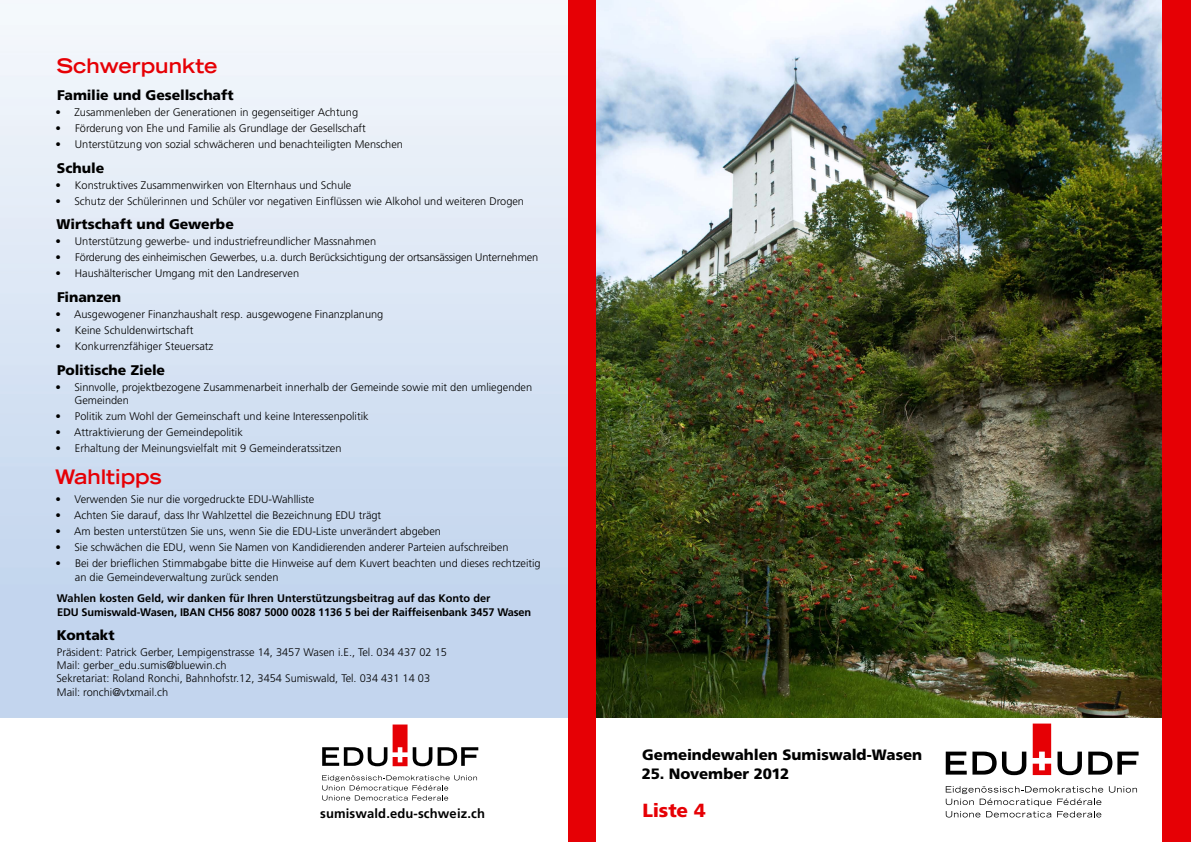
<style>
.page{position:relative;width:1191px;height:842px;background:#fff}
.page>*{position:absolute;margin:0;border:0;box-sizing:border-box;transform-origin:0 0}
.t1{font:700 expanded 20px "Trade Gothic LT";color:#e60005}
.t2{font:900 19px "Frutiger";letter-spacing:-.005em;color:#e60005}
.t3{font:900 15px "Frutiger";letter-spacing:-.005em;color:#000}
.t4{font:900 14px "Frutiger";letter-spacing:-.005em;color:#000}
.t5{font:700 13px "Frutiger";letter-spacing:.01em;color:#000}
.t6{font:300 11px/13.2px "Frutiger";color:#000}
.t7{font:700 11px/13.2px "Frutiger";letter-spacing:-.01em;color:#000}
</style>
<div class="page">
<img style="left:595px;top:0;width:567px;height:717px">
<div style="left:1162px;top:0;width:29px;height:842px;background:#e60005"></div>
<div style="left:567px;top:0;width:28px;height:842px;background:#e60005"></div>
<svg style="left:1032px;top:723px;width:19px;height:52px"></svg>
<svg style="left:945px;top:752px;width:21px;height:23px"></svg>
<svg style="left:972px;top:752px;width:24px;height:23px"></svg>
<svg style="left:1002px;top:752px;width:24px;height:23px"></svg>
<svg style="left:1057px;top:752px;width:25px;height:23px"></svg>
<svg style="left:1088px;top:752px;width:50px;height:23px"></svg>
<svg style="left:945px;top:786px;width:192px;height:31px"></svg>
<svg style="left:322px;top:724px;width:85px;height:42px"></svg>
<svg style="left:413px;top:747px;width:65px;height:19px"></svg>
<svg style="left:322px;top:775px;width:155px;height:25px"></svg>
<h1 class="t1" style="left:56px;top:52px;width:163px">Schwerpunkte</h1>
<p class="t4" style="left:57px;top:87px;width:178px">Familie und Gesellschaft</p>
<p class="t6" style="left:55px;top:106px;width:304px">• Zusammenleben der Generationen in gegenseitiger Achtung</p>
<p class="t6" style="left:55px;top:122px;width:312px">• Förderung von Ehe und Familie als Grundlage der Gesellschaft</p>
<p class="t6" style="left:55px;top:138px;width:349px">• Unterstützung von sozial schwächeren und benachteiligten Menschen</p>
<p class="t4" style="left:57px;top:159px;width:49px">Schule</p>
<p class="t6" style="left:55px;top:178px;width:297px">• Konstruktives Zusammenwirken von Elternhaus und Schule</p>
<p class="t6" style="left:55px;top:194px;width:470px">• Schutz der Schülerinnen und Schüler vor negativen Einflüssen wie Alkohol und weiteren Drogen</p>
<p class="t4" style="left:57px;top:216px;width:179px">Wirtschaft und Gewerbe</p>
<p class="t6" style="left:55px;top:235px;width:322px">• Unterstützung gewerbe- und industriefreundlicher Massnahmen</p>
<p class="t6" style="left:55px;top:251px;width:484px">• Förderung des einheimischen Gewerbes, u.a. durch Berücksichtigung der ortsansässigen Unternehmen</p>
<p class="t6" style="left:55px;top:267px;width:245px">• Haushälterischer Umgang mit den Landreserven</p>
<p class="t4" style="left:57px;top:289px;width:66px">Finanzen</p>
<p class="t6" style="left:55px;top:307px;width:329px">• Ausgewogener Finanzhaushalt resp. ausgewogene Finanzplanung</p>
<p class="t6" style="left:55px;top:324px;width:139px">• Keine Schuldenwirtschaft</p>
<p class="t6" style="left:55px;top:340px;width:159px">• Konkurrenzfähiger Steuersatz</p>
<p class="t4" style="left:57px;top:361px;width:110px">Politische Ziele</p>
<p class="t6" style="left:74px;top:380px;width:459px;text-indent:-19px">• Sinnvolle, projektbezogene Zusammenarbeit innerhalb der Gemeinde sowie mit den umliegenden<br>Gemeinden</p>
<p class="t6" style="left:55px;top:409px;width:315px">• Politik zum Wohl der Gemeinschaft und keine Interessenpolitik</p>
<p class="t6" style="left:55px;top:425px;width:189px">• Attraktivierung der Gemeindepolitik</p>
<p class="t6" style="left:55px;top:441px;width:287px">• Erhaltung der Meinungsvielfalt mit 9 Gemeinderatssitzen</p>
<h1 class="t1" style="left:55px;top:464px;width:108px">Wahltipps</h1>
<p class="t6" style="left:55px;top:493px;width:260px">• Verwenden Sie nur die vorgedruckte EDU-Wahlliste</p>
<p class="t6" style="left:55px;top:509px;width:327px">• Achten Sie darauf, dass Ihr Wahlzettel die Bezeichnung EDU trägt</p>
<p class="t6" style="left:55px;top:525px;width:387px">• Am besten unterstützen Sie uns, wenn Sie die EDU-Liste unverändert abgeben</p>
<p class="t6" style="left:55px;top:541px;width:454px">• Sie schwächen die EDU, wenn Sie Namen von Kandidierenden anderer Parteien aufschreiben</p>
<p class="t6" style="left:75px;top:557px;width:467px;text-indent:-19px">• Bei der brieflichen Stimmabgabe bitte die Hinweise auf dem Kuvert beachten und dieses rechtzeitig an die Gemeindeverwaltung zurück senden</p>
<p class="t7" style="left:57px;top:592px;width:476px">Wahlen kosten Geld, wir danken für Ihren Unterstützungsbeitrag auf das Konto der<br>EDU Sumiswald-Wasen, IBAN CH56 8087 5000 0028 1136 5 bei der Raiffeisenbank 3457 Wasen</p>
<p class="t4" style="left:57px;top:627px;width:59px">Kontakt</p>
<p class="t6" style="left:56px;top:646px;width:392px">Präsident: Patrick Gerber, Lempigenstrasse 14, 3457 Wasen i.E., Tel. 034 437 02 15<br>Mail: gerber_edu.sumis@bluewin.ch<br>Sekretariat: Roland Ronchi, Bahnhofstr.12, 3454 Sumiswald, Tel. 034 431 14 03<br>Mail: ronchi@vtxmail.ch</p>
<p class="t5" style="left:320px;top:806px;width:166px">sumiswald.edu-schweiz.ch</p>
<h3 class="t3" style="left:642px;top:746px;width:281px">Gemeindewahlen Sumiswald-Wasen</h3>
<h3 class="t3" style="left:642px;top:765px;width:149px">25. November 2012</h3>
<h2 class="t2" style="left:642px;top:799px;width:65px">Liste 4</h2>
</div>
